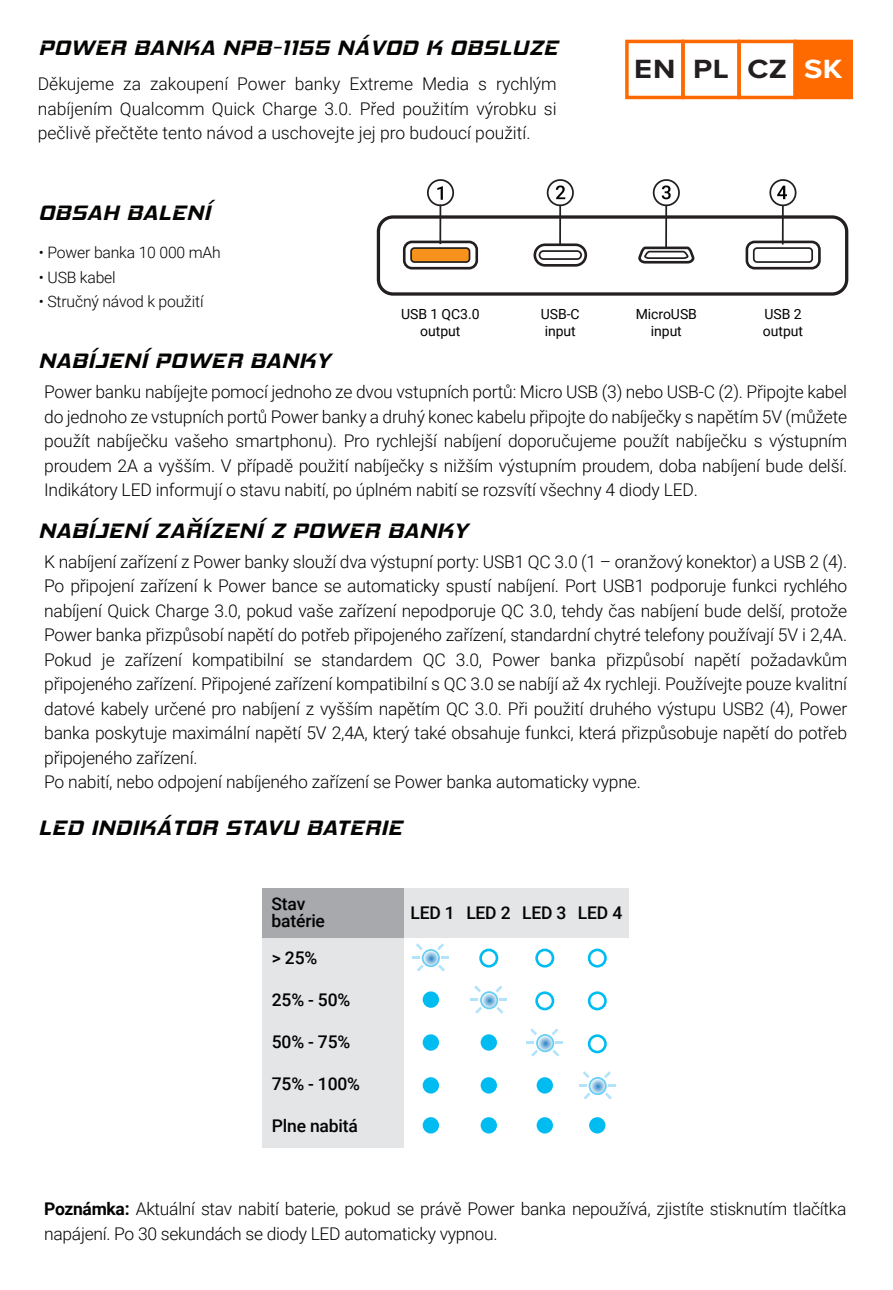
<style>
.page{position:relative;width:893px;height:1290px;background:#fff}
.page>*{position:absolute;margin:0;border:0;box-sizing:border-box;transform-origin:0 0}
.t1{font:700 27.3px "Proxima Nova";letter-spacing:.01em;color:#231f20;scale:1.12 1}
.t2{font:italic 700 21px "Hemi Head Rg";letter-spacing:.03em;color:#040503;scale:1.12 1}
.t3{font:300 17.5px/24.5px "Roboto";letter-spacing:-.01em;color:#030303;text-align:justify}
.t4{font:500 17.5px/17.5px "Roboto";letter-spacing:-.01em;color:#030303}
.t5{font:300 15.75px "Roboto";letter-spacing:-.01em;color:#030303}
.t6{font:14px/17.5px "Roboto";letter-spacing:-.005em;color:#030303;text-align:center}
.s1{color:#fff}
.s2{font-weight:700}
</style>
<div class="page">
<svg style="left:625px;top:40px;width:228px;height:59px"></svg>
<div style="left:377px;top:215px;width:471px;height:81px;border:3px solid #231f20;border-radius:15px"></div>
<div style="left:403px;top:241px;width:75px;height:28px;border:3px solid #231f20;border-radius:8px"></div>
<div style="left:411px;top:248px;width:58px;height:14px;background:#f7931d;border-radius:3px"></div>
<div style="left:410px;top:247px;width:60px;height:16px;border:2px solid #231f20;border-radius:3px"></div>
<div style="left:746px;top:241px;width:75px;height:28px;border:3px solid #231f20;border-radius:8px"></div>
<div style="left:753px;top:247px;width:60px;height:16px;border:2px solid #231f20;border-radius:3px"></div>
<div style="left:638px;top:247px;width:56px;height:17px;border:3px solid #231f20;border-radius:5px"></div>
<svg style="left:643px;top:250px;width:46px;height:9px"></svg>
<div style="left:533px;top:243px;width:54px;height:24px;border:3px solid #231f20;border-radius:10px"></div>
<div style="left:539px;top:250px;width:43px;height:10px;border:2px solid #231f20;border-radius:4px"></div>
<hr style="left:439px;top:205px;width:2px;height:39px;background:#231f20">
<svg style="left:427px;top:179px;width:28px;height:28px"></svg>
<hr style="left:559px;top:205px;width:2px;height:41px;background:#231f20">
<svg style="left:546px;top:179px;width:28px;height:28px"></svg>
<hr style="left:665px;top:205px;width:2px;height:43px;background:#231f20">
<svg style="left:652px;top:179px;width:28px;height:28px"></svg>
<hr style="left:782px;top:205px;width:2px;height:39px;background:#231f20">
<svg style="left:769px;top:179px;width:28px;height:28px"></svg>
<div style="left:403px;top:888px;width:226px;height:50px;background:#e4e5e7"></div>
<div style="left:262px;top:938px;width:141px;height:209px;background:#e4e5e7"></div>
<div style="left:262px;top:888px;width:141px;height:50px;background:#a8a9ad"></div>
<svg style="left:423px;top:950px;width:16px;height:16px"></svg>
<div style="left:422px;top:949px;width:18px;height:18px;border:2px solid #67cef5;border-radius:50%"></div>
<svg style="left:437px;top:943px;width:7px;height:7px"></svg>
<svg style="left:438px;top:956px;width:11px;height:15px"></svg>
<svg style="left:412px;top:956px;width:12px;height:15px"></svg>
<svg style="left:416px;top:943px;width:7px;height:7px"></svg>
<svg style="left:481px;top:992px;width:16px;height:16px"></svg>
<div style="left:480px;top:991px;width:18px;height:18px;border:2px solid #67cef5;border-radius:50%"></div>
<svg style="left:500px;top:998px;width:7px;height:3px"></svg>
<svg style="left:496px;top:985px;width:6px;height:7px"></svg>
<svg style="left:496px;top:1007px;width:7px;height:7px"></svg>
<svg style="left:471px;top:998px;width:7px;height:3px"></svg>
<svg style="left:475px;top:1007px;width:7px;height:7px"></svg>
<svg style="left:474px;top:985px;width:7px;height:7px"></svg>
<svg style="left:537px;top:1035px;width:16px;height:16px"></svg>
<div style="left:536px;top:1034px;width:18px;height:18px;border:2px solid #67cef5;border-radius:50%"></div>
<svg style="left:556px;top:1041px;width:7px;height:3px"></svg>
<svg style="left:552px;top:1028px;width:6px;height:7px"></svg>
<svg style="left:552px;top:1050px;width:7px;height:6px"></svg>
<svg style="left:527px;top:1041px;width:7px;height:3px"></svg>
<svg style="left:531px;top:1050px;width:7px;height:6px"></svg>
<svg style="left:530px;top:1028px;width:7px;height:7px"></svg>
<svg style="left:589px;top:1078px;width:17px;height:16px"></svg>
<div style="left:589px;top:1077px;width:18px;height:18px;border:2px solid #67cef5;border-radius:50%"></div>
<svg style="left:604px;top:1071px;width:7px;height:7px"></svg>
<svg style="left:605px;top:1084px;width:10px;height:15px"></svg>
<svg style="left:579px;top:1084px;width:7px;height:2px"></svg>
<svg style="left:584px;top:1092px;width:7px;height:7px"></svg>
<svg style="left:583px;top:1071px;width:7px;height:7px"></svg>
<div style="left:479px;top:948px;width:19px;height:19px;border:3px solid #00bcf1;border-radius:50%"></div>
<div style="left:423px;top:991px;width:16px;height:17px;background:#00bcf1;border-radius:50%"></div>
<div style="left:423px;top:1034px;width:16px;height:16px;background:#00bcf1;border-radius:50%"></div>
<div style="left:423px;top:1077px;width:16px;height:16px;background:#00bcf1;border-radius:50%"></div>
<div style="left:423px;top:1117px;width:16px;height:16px;background:#00bcf1;border-radius:50%"></div>
<div style="left:481px;top:1034px;width:16px;height:16px;background:#00bcf1;border-radius:50%"></div>
<div style="left:481px;top:1077px;width:16px;height:16px;background:#00bcf1;border-radius:50%"></div>
<div style="left:481px;top:1117px;width:16px;height:16px;background:#00bcf1;border-radius:50%"></div>
<div style="left:537px;top:1077px;width:16px;height:16px;background:#00bcf1;border-radius:50%"></div>
<div style="left:537px;top:1117px;width:16px;height:16px;background:#00bcf1;border-radius:50%"></div>
<div style="left:589px;top:1117px;width:16px;height:16px;background:#00bcf1;border-radius:50%"></div>
<div style="left:535px;top:948px;width:19px;height:19px;border:3px solid #00bcf1;border-radius:50%"></div>
<div style="left:588px;top:948px;width:19px;height:19px;border:3px solid #00bcf1;border-radius:50%"></div>
<div style="left:535px;top:991px;width:19px;height:19px;border:3px solid #00bcf1;border-radius:50%"></div>
<div style="left:588px;top:991px;width:19px;height:19px;border:3px solid #00bcf1;border-radius:50%"></div>
<div style="left:588px;top:1034px;width:19px;height:19px;border:3px solid #00bcf1;border-radius:50%"></div>
<p class="t2" style="left:38px;top:36px;width:465px">POWER BANKA NPB-1155 NÁVOD K OBSLUZE</p>
<p class="t3" style="left:38px;top:71px;width:520px">Děkujeme za zakoupení Power banky Extreme Media s rychlým nabíjením Qualcomm Quick Charge 3.0. Před použitím výrobku si pečlivě přečtěte tento návod a uschovejte jej pro budoucí použití.</p>
<p class="t2" style="left:38px;top:200px;width:155px">OBSAH BALENÍ</p>
<h1 class="t1" style="left:634px;top:48px;width:187px">EN PL CZ <span class="s1">SK</span></h1>
<p class="t5" style="left:39px;top:242px;width:183px">• Power banka 10 000 mAh</p>
<p class="t5" style="left:39px;top:266px;width:78px">• USB kabel</p>
<p class="t5" style="left:39px;top:291px;width:166px">• Stručný návod k použití</p>
<p class="t2" style="left:38px;top:348px;width:262px">NABÍJENÍ POWER BANKY</p>
<p class="t6" style="left:401px;top:304px;width:80px">USB 1 QC3.0 output</p>
<p class="t6" style="left:541px;top:304px;width:40px;text-align:left">USB-C input</p>
<p class="t6" style="left:763px;top:304px;width:42px;text-align:left">USB 2 output</p>
<p class="t6" style="left:636px;top:304px;width:63px">MicroUSB input</p>
<p class="t3" style="left:44px;top:379px;width:805px">Power banku nabíjejte pomocí jednoho ze dvou vstupních portů: Micro USB (3) nebo USB-C (2). Připojte kabel do jednoho ze vstupních portů Power banky a druhý konec kabelu připojte do nabíječky s napětím 5V (můžete použít nabíječku vašeho smartphonu). Pro rychlejší nabíjení doporučujeme použít nabíječku s výstupním proudem 2A a vyšším. V případě použití nabíječky s nižším výstupním proudem, doba nabíjení bude delší.<br>Indikátory LED informují o stavu nabití, po úplném nabití se rozsvítí všechny 4 diody LED.</p>
<p class="t2" style="left:38px;top:518px;width:385px">NABÍJENÍ ZAŘÍZENÍ Z POWER BANKY</p>
<p class="t3" style="left:44px;top:548px;width:805px;text-align:left">K nabíjení zařízení z Power banky slouží dva výstupní porty: USB1 QC 3.0 (1 – oranžový konektor) a USB 2 (4).<br>Po připojení zařízení k Power bance se automaticky spustí nabíjení. Port USB1 podporuje funkci rychlého nabíjení Quick Charge 3.0, pokud vaše zařízení nepodporuje QC 3.0, tehdy čas nabíjení bude delší, protože Power banka přizpůsobí napětí do potřeb připojeného zařízení, standardní chytré telefony používají 5V i 2,4A.<br>Pokud je zařízení kompatibilní se standardem QC 3.0, Power banka přizpůsobí napětí požadavkům připojeného zařízení. Připojené zařízení kompatibilní s QC 3.0 se nabíjí až 4x rychleji. Používejte pouze kvalitní datové kabely určené pro nabíjení z vyšším napětím QC 3.0. Při použití druhého výstupu USB2 (4), Power banka poskytuje maximální napětí 5V 2,4A, který také obsahuje funkci, která přizpůsobuje napětí do potřeb připojeného zařízení.<br>Po nabití, nebo odpojení nabíjeného zařízení se Power banka automaticky vypne.</p>
<p class="t2" style="left:38px;top:815px;width:326px">LED INDIKÁTOR STAVU BATERIE</p>
<p class="t4" style="left:272px;top:894px;width:55px">Stav batérie</p>
<p class="t4" style="left:272px;top:948px;width:47px">&gt; 25%</p>
<p class="t4" style="left:272px;top:990px;width:80px">25% - 50%</p>
<p class="t4" style="left:272px;top:1032px;width:80px">50% - 75%</p>
<p class="t4" style="left:272px;top:1074px;width:90px">75% - 100%</p>
<p class="t4" style="left:272px;top:1116px;width:88px">Plne nabitá</p>
<p class="t4" style="left:410px;top:903px;width:213px">LED 1 LED 2 LED 3 LED 4</p>
<p class="t3" style="left:44px;top:1196px;width:804px"><span class="s2">Poznámka:</span> Aktuální stav nabití baterie, pokud se právě Power banka nepoužívá, zjistíte stisknutím tlačítka napájení. Po 30 sekundách se diody LED automaticky vypnou.</p>
</div>
